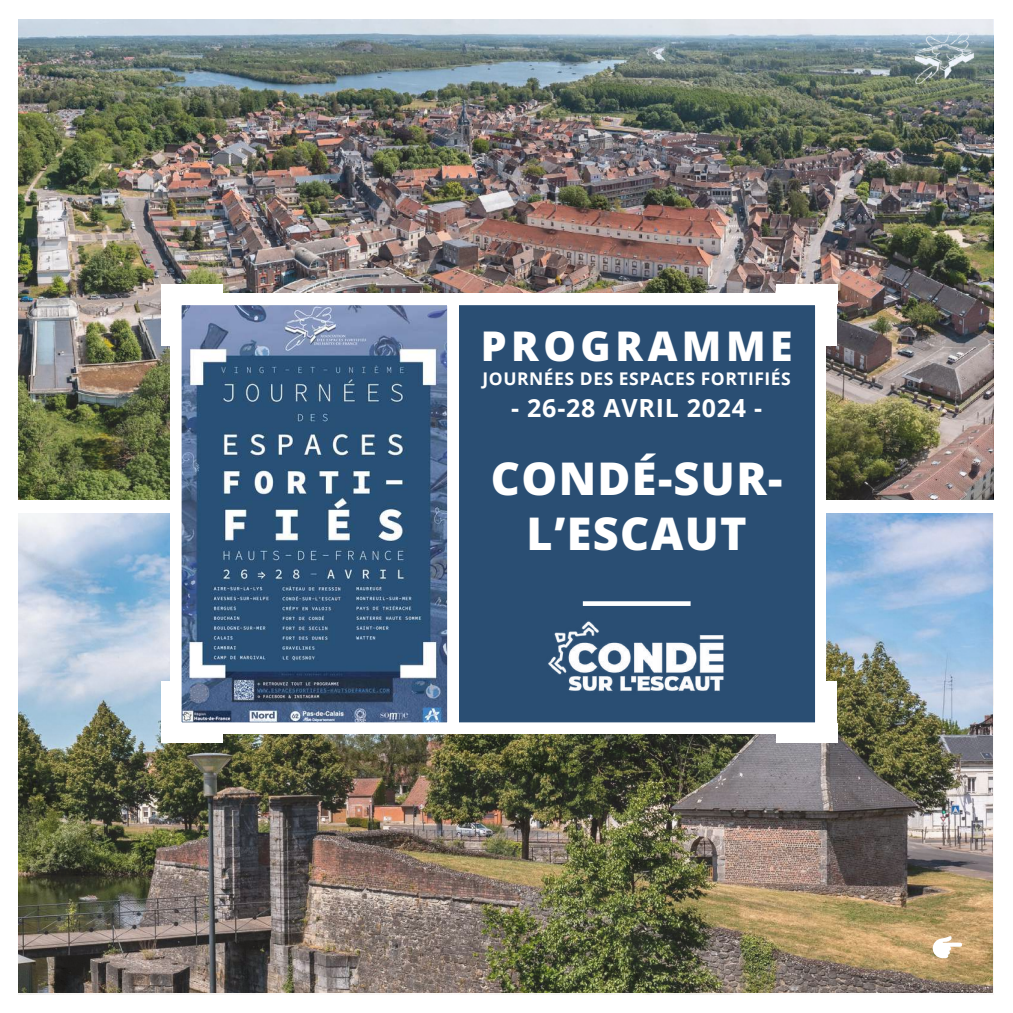
<style>
.page{position:relative;width:1013px;height:1013px;background:#fff}
.page>*{position:absolute;margin:0;border:0;box-sizing:border-box;transform-origin:0 0}
.t1{font:800 45px/54.4px "Open Sans";letter-spacing:.03em;color:#fff;text-align:center}
.t2{font:800 41px "Open Sans";letter-spacing:.11em;color:#fff}
.t3{font:700 25px "Open Sans";letter-spacing:.03em;color:#fff}
.t4{font:700 17.5px "Open Sans";letter-spacing:.03em;color:#fff}
</style>
<div class="page">
<img style="left:19px;top:514px;width:974px;height:480px">
<img style="left:19px;top:20px;width:973px;height:480px">
<svg style="left:458px;top:294px;width:367px;height:439px"></svg>
<svg style="left:170px;top:294px;width:288px;height:439px"></svg>
<svg style="left:932px;top:935px;width:29px;height:23px"></svg>
<img style="left:915px;top:33px;width:58px;height:50px">
<div style="left:161px;top:723px;width:62px;height:19px;background:#fff"></div>
<div style="left:161px;top:681px;width:20px;height:61px;background:#fff"></div>
<div style="left:161px;top:284px;width:20px;height:62px;background:#fff"></div>
<div style="left:161px;top:284px;width:62px;height:20px;background:#fff"></div>
<div style="left:775px;top:284px;width:62px;height:20px;background:#fff"></div>
<div style="left:817px;top:284px;width:20px;height:62px;background:#fff"></div>
<div style="left:817px;top:681px;width:20px;height:61px;background:#fff"></div>
<div style="left:775px;top:723px;width:62px;height:19px;background:#fff"></div>
<div style="left:583px;top:601px;width:107px;height:5px;background:#fff"></div>
<img style="left:537px;top:608px;width:198px;height:96px">
<h2 class="t2" style="left:480px;top:317px;width:313px">PROGRAMME</h2>
<p class="t4" style="left:482px;top:366px;width:309px">JOURNÉES DES ESPACES FORTIFIÉS</p>
<h3 class="t3" style="left:511px;top:390px;width:252px">- 26-28 AVRIL 2024 -</h3>
<h1 class="t1" style="left:491px;top:450px;width:293px">CONDÉ-SUR-<br>L’ESCAUT</h1>
</div>
